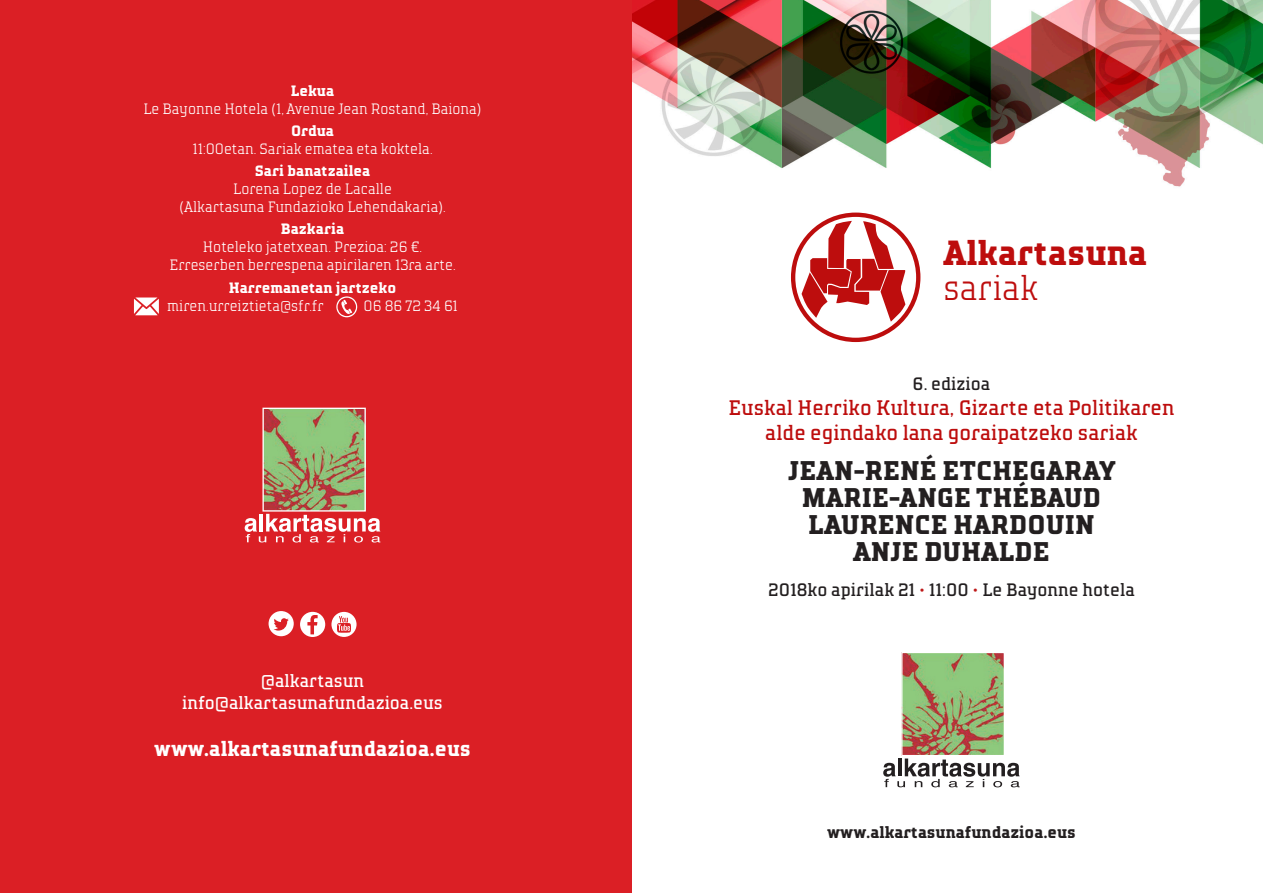
<style>
.page{position:relative;width:1263px;height:893px;background:#fff}
.page>*{position:absolute;margin:0;border:0;box-sizing:border-box;transform-origin:0 0}
.t1{font:700 34.8px "TT Polls";color:#bd0d0d}
.t2{font:300 34.8px "TT Polls";color:#bd0d0d}
.t3{font:700 27px "TT Polls";color:#231f20}
.t4{font:21px/25.2px "TT Polls";color:#bd0d0d;text-align:center}
.t5{font:700 21px "TT Polls";color:#fff}
.t6{font:18px "TT Polls";color:#231f20}
.t7{font:18px "TT Polls";color:#fff}
.t8{font:700 16.5px "TT Polls";color:#231f20}
.t9{font:300 15px/18px "TT Polls";color:#fff;text-align:center}
.s1{font-weight:700}
.s2{color:#be1818}
</style>
<div class="page">
<img style="left:631px;top:0;width:632px;height:893px">
<div style="left:0;top:0;width:631px;height:893px;background:#db1f25"></div>
<svg style="left:245px;top:514px;width:135px;height:28px"></svg>
<img style="left:264px;top:410px;width:100px;height:100px">
<div style="left:262px;top:408px;width:104px;height:104px;border:1px solid #fff"></div>
<div style="left:269px;top:611px;width:25px;height:25px;background:#fff;border-radius:50%"></div>
<svg style="left:274px;top:618px;width:15px;height:13px"></svg>
<div style="left:300px;top:612px;width:25px;height:25px;background:#fff;border-radius:50%"></div>
<svg style="left:307px;top:615px;width:11px;height:19px"></svg>
<svg style="left:331px;top:612px;width:26px;height:25px"></svg>
<svg style="left:134px;top:297px;width:25px;height:18px"></svg>
<svg style="left:336px;top:296px;width:21px;height:21px"></svg>
<svg style="left:883px;top:758px;width:137px;height:29px"></svg>
<img style="left:903px;top:654px;width:100px;height:100px">
<div style="left:901px;top:652px;width:104px;height:104px;border:1px solid #fff"></div>
<svg style="left:791px;top:213px;width:129px;height:129px"></svg>
<p class="t9" style="left:143px;top:81px;width:340px"><span class="s1">Lekua<br></span>Le Bayonne Hotela (1, Avenue Jean Rostand, Baiona)</p>
<p class="t9" style="left:192px;top:122px;width:242px"><span class="s1">Ordua<br></span>11:00etan. Sariak ematea eta koktela.</p>
<p class="t9" style="left:179px;top:162px;width:268px"><span class="s1">Sari banatzailea<br></span>Lorena Lopez de Lacalle<br>(Alkartasuna Fundazioko Lehendakaria).</p>
<p class="t9" style="left:169px;top:220px;width:288px"><span class="s1">Bazkaria<br></span>Hoteleko jatetxean. Prezioa: 26 €.<br>Erreserben berrespena apirilaren 13ra arte.</p>
<p class="t9" style="left:167px;top:278px;width:230px;text-align:left;text-indent:62px"><span class="s1">Harremanetan jartzeko </span>miren.urreiztieta@sfr.fr</p>
<p class="t9" style="left:363px;top:296px;width:96px">06 86 72 34 61</p>
<p class="t7" style="left:261px;top:670px;width:105px">@alkartasun</p>
<p class="t7" style="left:182px;top:692px;width:262px">info@alkartasunafundazioa.eus</p>
<p class="t5" style="left:154px;top:735px;width:318px">www.alkartasunafundazioa.eus</p>
<h1 class="t1" style="left:943px;top:231px;width:205px">Alkartasuna</h1>
<h1 class="t2" style="left:943px;top:267px;width:96px">sariak</h1>
<p class="t6" style="left:913px;top:373px;width:79px">6. edizioa</p>
<p class="t4" style="left:728px;top:395px;width:447px">Euskal Herriko Kultura, Gizarte eta Politikaren alde egindako lana goraipatzeko sariak</p>
<p class="t3" style="left:788px;top:454px;width:329px">JEAN-RENÉ ETCHEGARAY</p>
<p class="t3" style="left:802px;top:481px;width:301px">MARIE-ANGE THÉBAUD</p>
<p class="t3" style="left:808px;top:508px;width:288px">LAURENCE HARDOUIN</p>
<p class="t3" style="left:853px;top:535px;width:198px">ANJE DUHALDE</p>
<p class="t6" style="left:768px;top:578px;width:368px">2018ko apirilak 21 <span class="s2">•</span> 11:00 <span class="s2">•</span> Le Bayonne hotela</p>
<p class="t8" style="left:827px;top:822px;width:250px">www.alkartasunafundazioa.eus</p>
</div>
